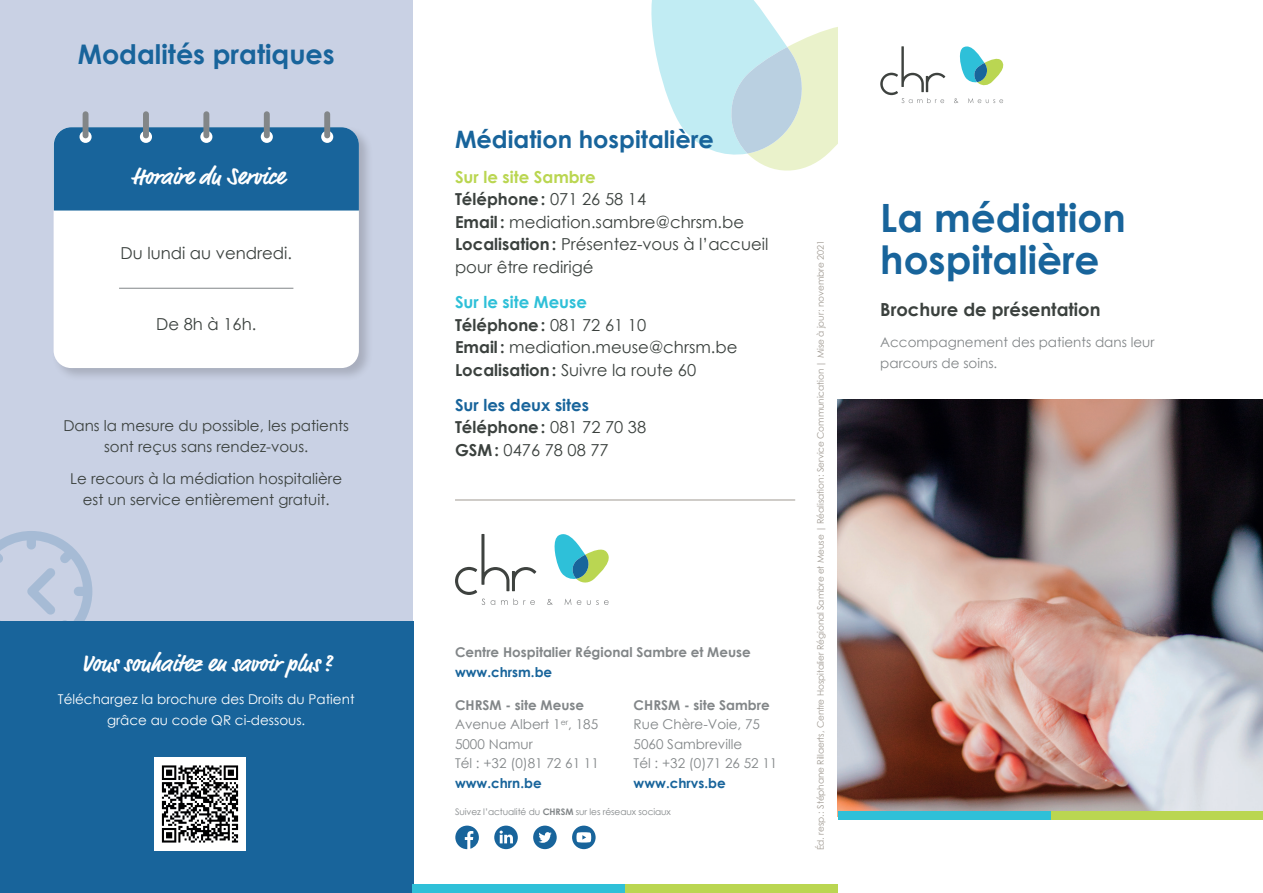
<style>
.page{position:relative;width:1263px;height:893px;background:#fff}
.page>*{position:absolute;margin:0;border:0;box-sizing:border-box;transform-origin:0 0}
.t1{font:700 39px/42px "Century Gothic";color:#18649b}
.t2{font:700 27px "Century Gothic";color:#18649b}
.t3{font:700 24px "Market Pro";color:#fff}
.t4{font:700 24px "Century Gothic";color:#18649b}
.t5{font:700 18px "Century Gothic";color:#3b413e}
.t6{font:16.5px/22.5px "Century Gothic";color:#3b413e}
.t7{font:15px/21px "Century Gothic";color:#3b413e;text-align:center}
.t8{font:13.5px/19.5px "Century Gothic";color:#828688}
.t9{font:13.5px/21px "Century Gothic";color:#fff;text-align:center}
.t10{font:700 13.5px "Century Gothic";color:#828688}
.t11{font:700 13.5px "Century Gothic";color:#18649b}
.t12{font:9px "Century Gothic";letter-spacing:-.01em;color:#a09a92}
.t13{font:9px "Century Gothic";letter-spacing:-.01em;color:#828688}
.s1{font-weight:700;color:#bad651}
.s2{font-weight:700}
.s3{font-weight:700;color:#2fc0d8}
.s4{font-weight:700;color:#18649b}
</style>
<div class="page">
<svg style="left:651px;top:0;width:187px;height:171px"></svg>
<div style="left:0;top:0;width:412px;height:893px;background:#c9d1e4"></div>
<div style="left:0;top:621px;width:413px;height:272px;background:#18649b"></div>
<img style="left:155px;top:758px;width:90px;height:92px">
<img style="left:838px;top:400px;width:425px;height:411px">
<svg style="left:0;top:531px;width:92px;height:90px"></svg>
<div style="left:412px;top:884px;width:213px;height:9px;background:#2fc0d8"></div>
<div style="left:625px;top:884px;width:213px;height:9px;background:#bad651"></div>
<div style="left:1048px;top:811px;width:215px;height:9px;background:#bad651"></div>
<div style="left:838px;top:811px;width:212px;height:9px;background:#2fc0d8"></div>
<hr style="left:455px;top:500px;width:340px;height:1px;background:#a09a92">
<svg style="left:455px;top:826px;width:24px;height:23px"></svg>
<svg style="left:533px;top:826px;width:24px;height:23px"></svg>
<svg style="left:572px;top:826px;width:24px;height:23px"></svg>
<svg style="left:494px;top:826px;width:24px;height:23px"></svg>
<div style="left:51px;top:125px;width:322px;height:257px;background:#231f20;opacity:.2"></div>
<div style="left:54px;top:127px;width:305px;height:241px;background:#fff;border-radius:18px"></div>
<div style="left:54px;top:127px;width:305px;height:84px;background:#18649b"></div>
<svg style="left:80px;top:131px;width:12px;height:12px"></svg>
<div style="left:83px;top:111px;width:6px;height:27px;background:#828688;border-radius:3px"></div>
<svg style="left:140px;top:131px;width:12px;height:12px"></svg>
<div style="left:143px;top:111px;width:6px;height:27px;background:#828688;border-radius:3px"></div>
<svg style="left:200px;top:131px;width:12px;height:12px"></svg>
<div style="left:203px;top:111px;width:6px;height:27px;background:#828688;border-radius:3px"></div>
<svg style="left:261px;top:131px;width:12px;height:12px"></svg>
<div style="left:264px;top:111px;width:6px;height:27px;background:#828688;border-radius:3px"></div>
<svg style="left:321px;top:131px;width:12px;height:12px"></svg>
<div style="left:324px;top:111px;width:6px;height:27px;background:#828688;border-radius:3px"></div>
<hr style="left:119px;top:288px;width:174px;height:1px;background:#828688">
<svg style="left:959px;top:46px;width:45px;height:40px"></svg>
<svg style="left:954px;top:98px;width:4px;height:5px"></svg>
<svg style="left:968px;top:98px;width:35px;height:5px"></svg>
<svg style="left:880px;top:46px;width:65px;height:57px"></svg>
<svg style="left:554px;top:534px;width:55px;height:49px"></svg>
<svg style="left:547px;top:599px;width:6px;height:6px"></svg>
<svg style="left:564px;top:599px;width:7px;height:6px"></svg>
<svg style="left:577px;top:600px;width:4px;height:5px"></svg>
<svg style="left:587px;top:600px;width:22px;height:5px"></svg>
<svg style="left:455px;top:534px;width:81px;height:71px"></svg>
<h2 class="t2" style="left:78px;top:33px;width:259px">Modalités pratiques</h2>
<h3 class="t3" style="left:132px;top:160px;width:154px">Horaire du Service</h3>
<p class="t6" style="left:121px;top:242px;width:173px">Du lundi au vendredi.</p>
<p class="t6" style="left:156px;top:312px;width:102px">De 8h à 16h.</p>
<p class="t7" style="left:63px;top:415px;width:287px">Dans la mesure du possible, les patients sont reçus sans rendez-vous.</p>
<p class="t7" style="left:70px;top:467px;width:273px">Le recours à la médiation hospitalière est un service entièrement gratuit.</p>
<h3 class="t3" style="left:81px;top:646px;width:252px">Vous souhaitez en savoir plus?</h3>
<p class="t9" style="left:58px;top:688px;width:298px">Téléchargez la brochure des Droits du Patient grâce au code QR ci-dessous.</p>
<h3 class="t4" style="left:455px;top:121px;width:260px">Médiation hospitalière</h3>
<p class="t6" style="left:455px;top:165px;width:315px"><span class="s1">Sur le site Sambre<br></span><span class="s2">Téléphone:</span> 071 26 58 14<br><span class="s2">Email:</span> mediation.sambre@chrsm.be<br><span class="s2">Localisation:</span> Présentez-vous à l’accueil pour être redirigé</p>
<p class="t6" style="left:455px;top:291px;width:284px"><span class="s3">Sur le site Meuse<br></span><span class="s2">Téléphone:</span> 081 72 61 10<br><span class="s2">Email:</span> mediation.meuse@chrsm.be<br><span class="s2">Localisation:</span> Suivre la route 60</p>
<p class="t6" style="left:455px;top:393px;width:193px"><span class="s4">Sur les deux sites<br></span><span class="s2">Téléphone:</span> 081 72 70 38<br><span class="s2">GSM:</span> 0476 78 08 77</p>
<p class="t10" style="left:455px;top:642px;width:297px">Centre Hospitalier Régional Sambre et Meuse</p>
<p class="t11" style="left:455px;top:662px;width:99px">www.chrsm.be</p>
<p class="t8" style="left:455px;top:695px;width:145px"><span class="s2">CHRSM - site Meuse<br></span>Avenue Albert 1<sup>er</sup>, 185<br>5000 Namur<br>Tél : +32 (0)81 72 61 11</p>
<p class="t11" style="left:455px;top:773px;width:88px">www.chrn.be</p>
<p class="t10" style="left:634px;top:695px;width:138px">CHRSM - site Sambre</p>
<p class="t8" style="left:634px;top:715px;width:145px">Rue Chère-Voie, 75<br>5060 Sambreville<br>Tél : +32 (0)71 26 52 11</p>
<p class="t11" style="left:634px;top:773px;width:94px">www.chrvs.be</p>
<p class="t13" style="left:455px;top:805px;width:217px">Suivez l’actualité du <span class="s2">CHRSM</span> sur les réseaux sociaux</p>
<p class="t12" style="left:814px;top:850px;width:612px;rotate:-90deg">Éd. resp.: Stéphane Rillaerts, Centre Hospitalier Régional Sambre et Meuse | Réalisation: Service Communication | Mise à jour: novembre 2021</p>
<h1 class="t1" style="left:880px;top:195px;width:247px">La médiation hospitalière</h1>
<p class="t5" style="left:880px;top:295px;width:222px">Brochure de présentation</p>
<p class="t8" style="left:880px;top:331px;width:276px;line-height:21px">Accompagnement des patients dans leur parcours de soins.</p>
</div>
